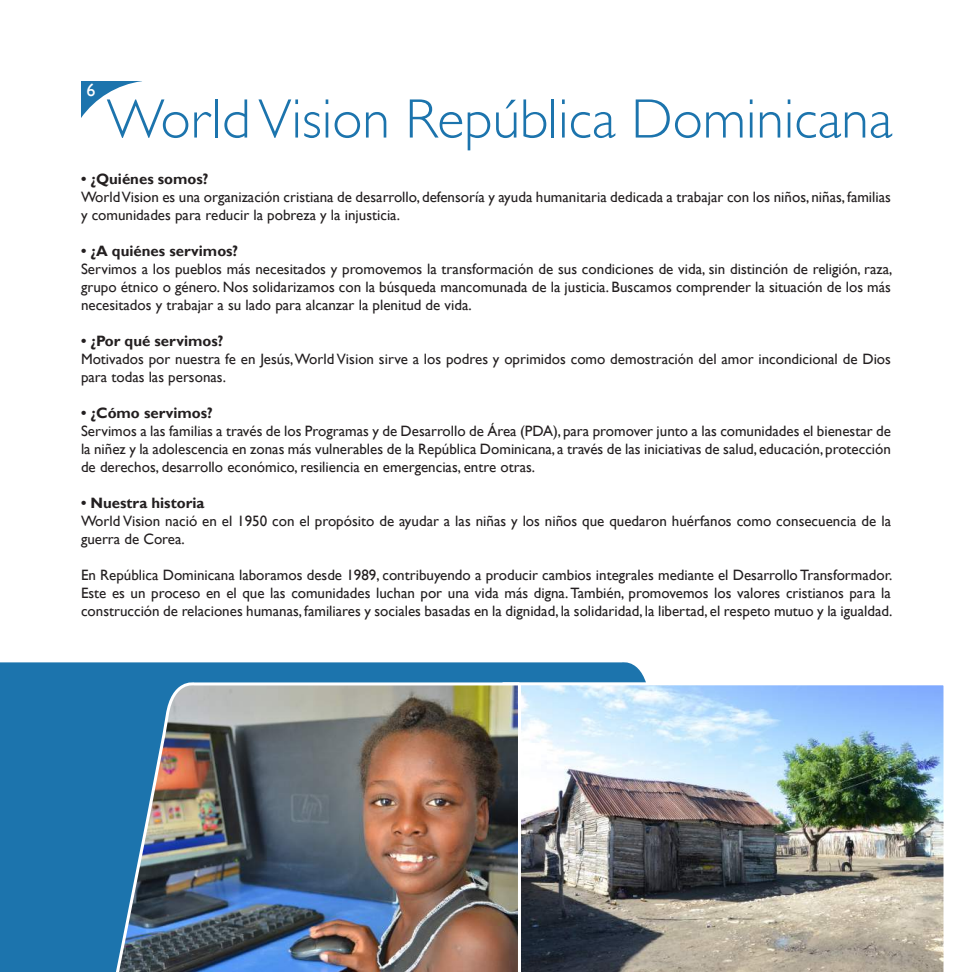
<style>
.page{position:relative;width:972px;height:972px;background:#fff}
.page>*{position:absolute;margin:0;border:0;box-sizing:border-box;transform-origin:0 0}
.t1{font:300 55.8px "Gill Sans Std";color:#1c74ad}
.t2{font:18px "Gill Sans";color:#fff}
.t3{font:15px/18px "Gill Sans";color:#231f20}
.t4{font:700 15px "Gill Sans";color:#231f20}
</style>
<div class="page">
<svg style="left:81px;top:81px;width:61px;height:37px"></svg>
<div style="left:0;top:662px;width:646px;height:310px;background:#1c74ad"></div>
<img style="left:522px;top:682px;width:422px;height:290px">
<img style="left:113px;top:680px;width:409px;height:292px">
<p class="t2" style="left:86px;top:79px;width:10px">6</p>
<h1 class="t1" style="left:107px;top:87px;width:787px">World Vision República Dominicana</h1>
<p class="t4" style="left:81px;top:170px;width:129px">• ¿Quiénes somos?</p>
<p class="t3" style="left:81px;top:188px;width:812px">World Vision es una organización cristiana de desarrollo, defensoría y ayuda humanitaria dedicada a trabajar con los niños, niñas, familias y comunidades para reducir la pobreza y la injusticia.</p>
<p class="t4" style="left:81px;top:242px;width:159px">• ¿A quiénes servimos?</p>
<p class="t3" style="left:81px;top:260px;width:813px;text-align:justify">Servimos a los pueblos más necesitados y promovemos la transformación de sus condiciones de vida, sin distinción de religión, raza, grupo étnico o género. Nos solidarizamos con la búsqueda mancomunada de la justicia. Buscamos comprender la situación de los más necesitados y trabajar a su lado para alcanzar la plenitud de vida.</p>
<p class="t4" style="left:81px;top:332px;width:144px">• ¿Por qué servimos?</p>
<p class="t3" style="left:81px;top:350px;width:812px">Motivados por nuestra fe en Jesús, World Vision sirve a los podres y oprimidos como demostración del amor incondicional de Dios para todas las personas.</p>
<p class="t4" style="left:81px;top:404px;width:133px">• ¿Cómo servimos?</p>
<p class="t3" style="left:81px;top:422px;width:812px;text-align:justify">Servimos a las familias a través de los Programas y de Desarrollo de Área (PDA), para promover junto a las comunidades el bienestar de la niñez y la adolescencia en zonas más vulnerables de la República Dominicana, a través de las iniciativas de salud, educación, protección de derechos, desarrollo económico, resiliencia en emergencias, entre otras.</p>
<p class="t4" style="left:81px;top:494px;width:125px">• Nuestra historia</p>
<p class="t3" style="left:81px;top:512px;width:812px">World Vision nació en el 1950 con el propósito de ayudar a las niñas y los niños que quedaron huérfanos como consecuencia de la guerra de Corea.</p>
<p class="t3" style="left:81px;top:566px;width:813px;text-align:justify">En República Dominicana laboramos desde 1989, contribuyendo a producir cambios integrales mediante el Desarrollo Transformador.<br>Este es un proceso en el que las comunidades luchan por una vida más digna. También, promovemos los valores cristianos para la construcción de relaciones humanas, familiares y sociales basadas en la dignidad, la solidaridad, la libertad, el respeto mutuo y la igualdad.</p>
</div>
